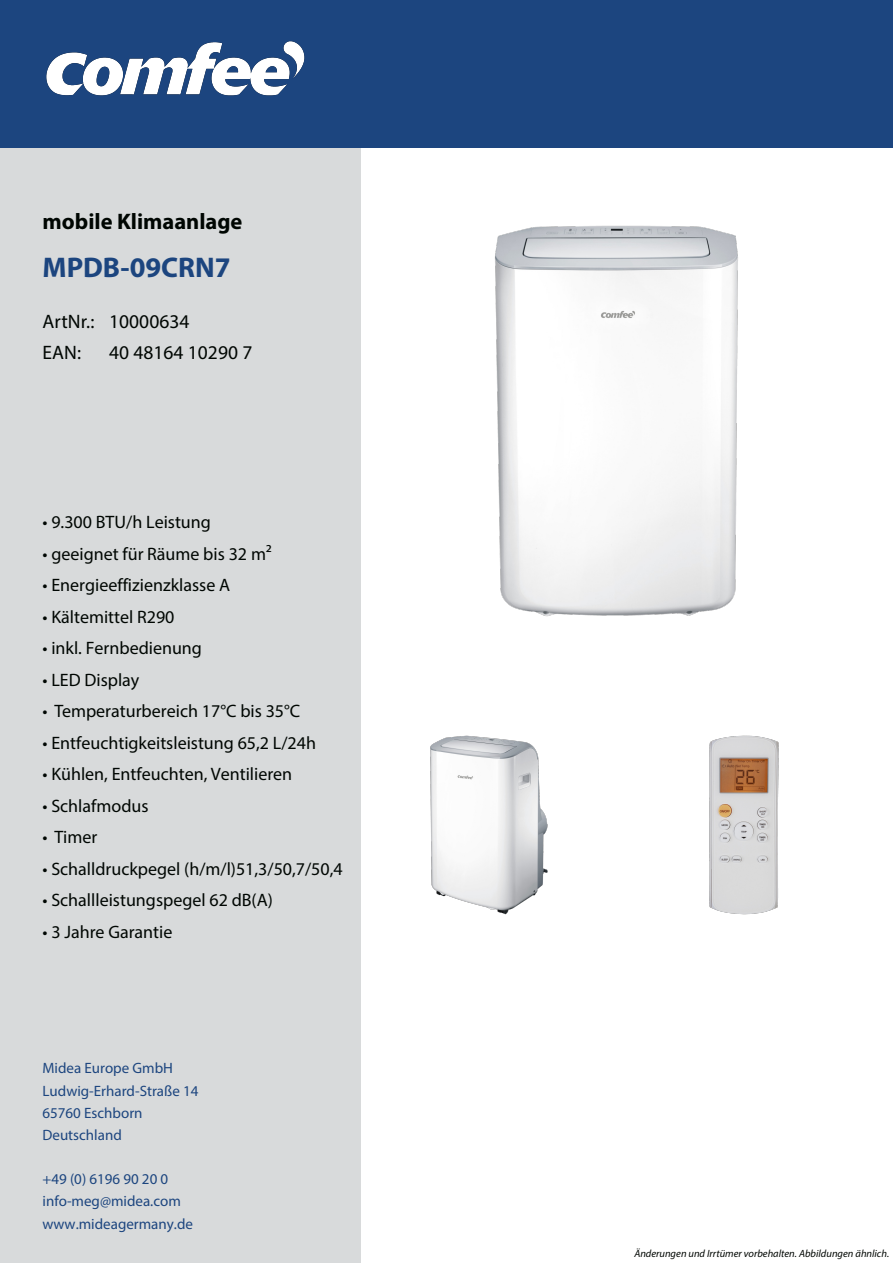
<style>
.page{position:relative;width:893px;height:1263px;background:#fff}
.page>*{position:absolute;margin:0;border:0;box-sizing:border-box;transform-origin:0 0}
.t1{font:700 28.5px "Myriad Pro";color:#1c457f}
.t2{font:700 22.5px "Myriad Pro";color:#000602}
.t3{font:19.5px/31.5px "Myriad Pro";color:#000602}
.t4{font:18px "Myriad Pro";color:#000602}
.t5{font:15px/22.2px "Myriad Pro";color:#1c457f}
.t6{font:italic 10.5px "Myriad Pro";letter-spacing:.005em;color:#000602}
</style>
<div class="page">
<div style="left:0;top:0;width:361px;height:1263px;background:#d8dadb"></div>
<div style="left:0;top:0;width:893px;height:147px;background:#1c457f"></div>
<img style="left:495px;top:225px;width:243px;height:392px">
<img style="left:430px;top:735px;width:118px;height:180px">
<img style="left:0;top:41px;width:371px;height:107px">
<img style="left:709px;top:735px;width:70px;height:180px">
<p class="t2" style="left:43px;top:212px;width:201px">mobile Klimaanlage</p>
<h1 class="t1" style="left:43px;top:255px;width:190px">MPDB-09CRN7</h1>
<p class="t3" style="left:43px;top:307px;width:148px">ArtNr.: 10000634<br>EAN:</p>
<p class="t3" style="left:109px;top:338px;width:145px">40 48164 10290 7</p>
<p class="t4" style="left:43px;top:515px;width:170px">• 9.300 BTU/h Leistung</p>
<p class="t4" style="left:43px;top:546px;width:231px">• geeignet für Räume bis 32 m²</p>
<p class="t4" style="left:43px;top:578px;width:189px">• Energieeffizienzklasse A</p>
<p class="t4" style="left:43px;top:609px;width:133px">• Kältemittel R290</p>
<p class="t4" style="left:43px;top:641px;width:161px">• inkl. Fernbedienung</p>
<p class="t4" style="left:43px;top:672px;width:98px">• LED Display</p>
<p class="t4" style="left:43px;top:704px;width:259px">• Temperaturbereich 17°C bis 35°C</p>
<p class="t4" style="left:43px;top:735px;width:275px">• Entfeuchtigkeitsleistung 65,2 L/24h</p>
<p class="t4" style="left:43px;top:767px;width:251px">• Kühlen, Entfeuchten, Ventilieren</p>
<p class="t4" style="left:43px;top:798px;width:108px">• Schlafmodus</p>
<p class="t4" style="left:43px;top:830px;width:56px">• Timer</p>
<p class="t4" style="left:43px;top:861px;width:302px">• Schalldruckpegel (h/m/l)51,3/50,7/50,4</p>
<p class="t4" style="left:43px;top:893px;width:232px">• Schallleistungspegel 62 dB(A)</p>
<p class="t4" style="left:43px;top:924px;width:131px">• 3 Jahre Garantie</p>
<p class="t5" style="left:43px;top:1057px;width:157px">Midea Europe GmbH<br>Ludwig-Erhard-Straße 14<br>65760 Eschborn<br>Deutschland</p>
<p class="t5" style="left:43px;top:1168px;width:152px">+49 (0) 6196 90 20 0 info-meg@midea.com www.mideagermany.de</p>
<p class="t6" style="left:634px;top:1249px;width:256px">Änderungen und Irrtümer vorbehalten. Abbildungen ähnlich.</p>
</div>
